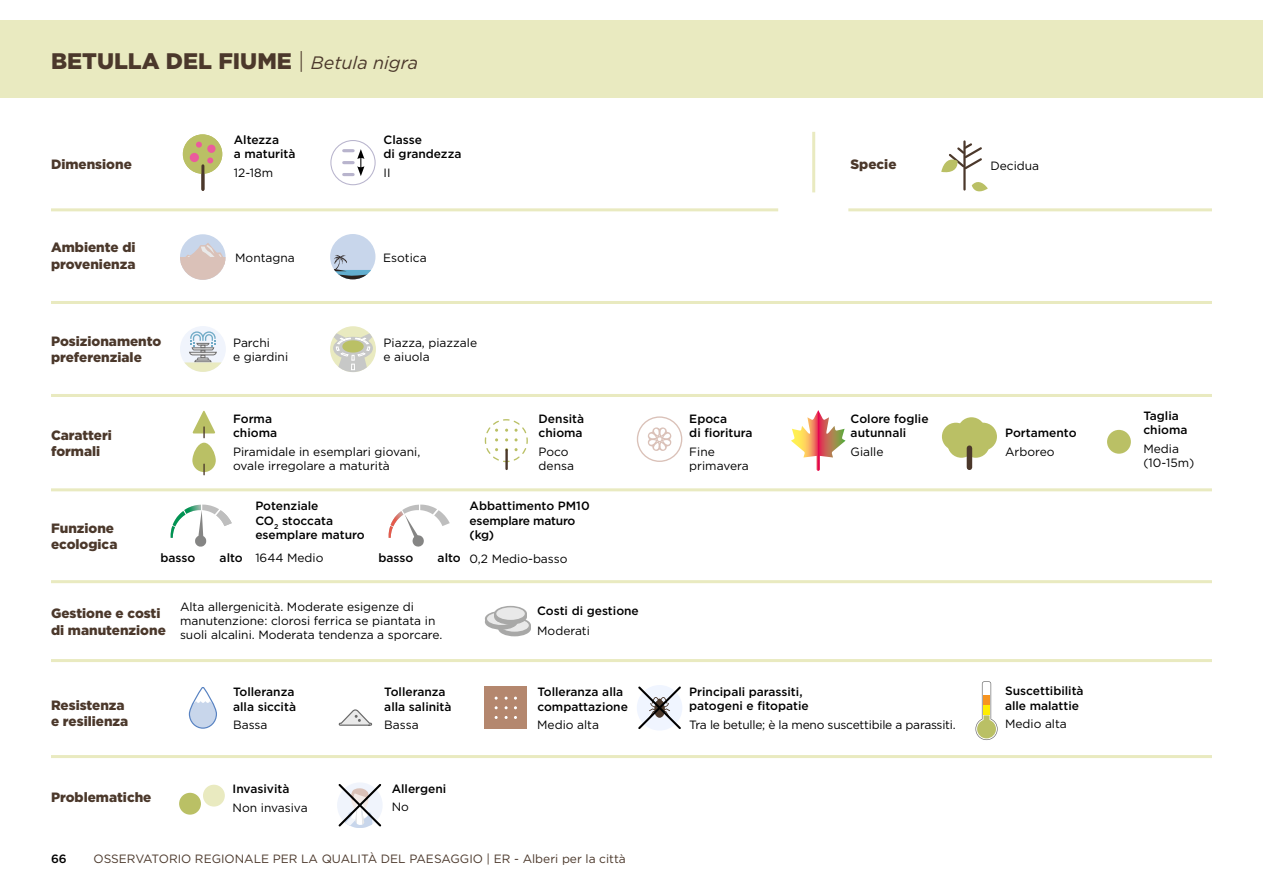
<style>
.page{position:relative;width:1263px;height:893px;background:#fff}
.page>*{position:absolute;margin:0;border:0;box-sizing:border-box;transform-origin:0 0}
.t1{font:900 22.5px "Gotham";color:#4b382b}
.t2{font:900 13.5px/16.2px "Gotham";color:#4b382b}
.t3{font:12px/14.4px "Gotham";color:#000}
.t4{font:500 12px/14.4px "Gotham";color:#000}
.t5{font:12px "Gotham";color:#4b382b}
.t6{font:12px "Gotham";letter-spacing:-.02em;color:#000}
.t7{font:500 12px/14.4px "Gotham";letter-spacing:-.02em;color:#000}
.s1{font-weight:300}
.s2{font-weight:400;font-style:italic;font-size:18px}
.s3{font-weight:500}
</style>
<div class="page">
<div style="left:0;top:20px;width:1263px;height:77px;background:#e9eac0"></div>
<hr style="left:848px;top:208px;width:364px;height:3px;background:#e9eac0">
<hr style="left:812px;top:132px;width:3px;height:60px;background:#e9eac0">
<hr style="left:51px;top:301px;width:1161px;height:3px;background:#e9eac0">
<hr style="left:51px;top:394px;width:1161px;height:3px;background:#e9eac0">
<hr style="left:51px;top:488px;width:1161px;height:3px;background:#e9eac0">
<hr style="left:51px;top:580px;width:1161px;height:3px;background:#e9eac0">
<hr style="left:51px;top:659px;width:1161px;height:3px;background:#e9eac0">
<hr style="left:51px;top:755px;width:1161px;height:3px;background:#e9eac0">
<hr style="left:51px;top:208px;width:727px;height:3px;background:#e9eac0">
<div style="left:183px;top:134px;width:39px;height:40px;background:#bac065;border-radius:50%"></div>
<hr style="left:201px;top:166px;width:3px;height:23px;background:#4b382b">
<div style="left:190px;top:153px;width:9px;height:9px;background:#eb5b9c;border-radius:50%"></div>
<div style="left:207px;top:145px;width:9px;height:8px;background:#eb5b9c;border-radius:50%"></div>
<svg style="left:207px;top:157px;width:6px;height:6px"></svg>
<svg style="left:196px;top:142px;width:6px;height:6px"></svg>
<div style="left:330px;top:140px;width:46px;height:45px;border:1px solid #b8b4cd;border-radius:50%"></div>
<svg style="left:344px;top:149px;width:20px;height:27px"></svg>
<div style="left:330px;top:234px;width:45px;height:45px;background:#c8d6eb;border-radius:50%"></div>
<svg style="left:330px;top:255px;width:45px;height:24px"></svg>
<div style="left:180px;top:326px;width:46px;height:46px;background:#f0f4fc;border-radius:50%"></div>
<svg style="left:184px;top:331px;width:38px;height:41px"></svg>
<div style="left:330px;top:326px;width:46px;height:46px;background:#e9eac0;border-radius:50%"></div>
<svg style="left:333px;top:327px;width:40px;height:45px"></svg>
<svg style="left:192px;top:410px;width:23px;height:28px"></svg>
<div style="left:192px;top:443px;width:24px;height:29px;background:#bac065;border-radius:12px"></div>
<svg style="left:203px;top:464px;width:2px;height:11px"></svg>
<svg style="left:484px;top:419px;width:44px;height:44px"></svg>
<hr style="left:505px;top:450px;width:3px;height:19px;background:#4b382b">
<div style="left:637px;top:416px;width:45px;height:46px;border:1px solid #dac1b8;border-radius:50%"></div>
<svg style="left:648px;top:427px;width:23px;height:24px"></svg>
<svg style="left:791px;top:410px;width:54px;height:61px"></svg>
<div style="left:942px;top:423px;width:28px;height:27px;background:#bac065;border-radius:50%"></div>
<div style="left:958px;top:417px;width:27px;height:28px;background:#bac065;border-radius:50%"></div>
<div style="left:969px;top:423px;width:28px;height:27px;background:#bac065;border-radius:50%"></div>
<div style="left:962px;top:430px;width:28px;height:28px;background:#bac065;border-radius:50%"></div>
<div style="left:947px;top:430px;width:28px;height:28px;background:#bac065;border-radius:50%"></div>
<div style="left:967px;top:448px;width:5px;height:19px;background:#4b382b"></div>
<hr style="left:963px;top:141px;width:3px;height:49px;background:#4b382b">
<svg style="left:941px;top:141px;width:41px;height:32px"></svg>
<svg style="left:972px;top:182px;width:16px;height:10px"></svg>
<div style="left:1107px;top:430px;width:24px;height:24px;background:#bac065;border-radius:50%"></div>
<div style="left:498px;top:621px;width:33px;height:15px;background:#a8a8a7;border-radius:50%"></div>
<div style="left:498px;top:618px;width:33px;height:15px;background:#a8a8a7;border-radius:50%"></div>
<div style="left:500px;top:619px;width:29px;height:13px;background:#e9e9e9;border-radius:50%"></div>
<div style="left:485px;top:614px;width:33px;height:16px;background:#a8a8a7;border-radius:50%"></div>
<svg style="left:485px;top:611px;width:33px;height:15px"></svg>
<div style="left:487px;top:612px;width:29px;height:13px;background:#e9e9e9;border-radius:50%"></div>
<div style="left:494px;top:609px;width:33px;height:16px;background:#a8a8a7;border-radius:50%"></div>
<div style="left:494px;top:606px;width:33px;height:15px;background:#a8a8a7;border-radius:50%"></div>
<div style="left:496px;top:607px;width:29px;height:13px;background:#e9e9e9;border-radius:50%"></div>
<svg style="left:188px;top:687px;width:29px;height:42px"></svg>
<svg style="left:338px;top:709px;width:35px;height:17px"></svg>
<div style="left:485px;top:686px;width:42px;height:43px;background:#b4876e"></div>
<svg style="left:975px;top:681px;width:23px;height:59px"></svg>
<svg style="left:637px;top:685px;width:45px;height:45px"></svg>
<div style="left:179px;top:793px;width:22px;height:22px;background:#bac065;border-radius:50%"></div>
<div style="left:203px;top:785px;width:22px;height:21px;background:#e9eac0;border-radius:50%"></div>
<svg style="left:337px;top:783px;width:45px;height:45px"></svg>
<div style="left:180px;top:234px;width:46px;height:46px;background:#c8d6eb;border-radius:50%"></div>
<svg style="left:180px;top:243px;width:46px;height:14px"></svg>
<svg style="left:180px;top:257px;width:46px;height:23px"></svg>
<svg style="left:171px;top:505px;width:61px;height:42px"></svg>
<svg style="left:389px;top:505px;width:61px;height:42px"></svg>
<h1 class="t1" style="left:51px;top:46px;width:369px">BETULLA DEL FIUME <span class="s1">|</span> <span class="s2">Betula nigra</span></h1>
<p class="t4" style="left:234px;top:132px;width:63px">Altezza<br>a maturità</p>
<p class="t4" style="left:384px;top:132px;width:79px">Classe<br>di grandezza</p>
<p class="t3" style="left:384px;top:165px;width:8px">II</p>
<p class="t2" style="left:51px;top:155px;width:82px">Dimensione</p>
<p class="t2" style="left:850px;top:155px;width:48px">Specie</p>
<p class="t3" style="left:234px;top:165px;width:41px">12-18m</p>
<p class="t2" style="left:51px;top:239px;width:86px">Ambiente di provenienza</p>
<p class="t2" style="left:51px;top:333px;width:112px">Posizionamento preferenziale</p>
<p class="t2" style="left:51px;top:427px;width:62px">Caratteri formali</p>
<p class="t3" style="left:235px;top:250px;width:61px">Montagna</p>
<p class="t3" style="left:383px;top:250px;width:45px">Esotica</p>
<p class="t3" style="left:233px;top:335px;width:57px">Parchi<br>e giardini</p>
<p class="t3" style="left:384px;top:335px;width:95px">Piazza, piazzale e aiuola</p>
<p class="t4" style="left:233px;top:411px;width:46px">Forma chioma</p>
<p class="t3" style="left:233px;top:444px;width:189px">Piramidale in esemplari giovani, ovale irregolare a maturità</p>
<p class="t4" style="left:539px;top:411px;width:47px">Densità chioma</p>
<p class="t3" style="left:539px;top:444px;width:37px">Poco densa</p>
<p class="t2" style="left:51px;top:520px;width:68px">Funzione ecologica</p>
<p class="t4" style="left:160px;top:550px;width:36px">basso</p>
<p class="t4" style="left:220px;top:550px;width:25px">alto</p>
<p class="t4" style="left:255px;top:499px;width:111px">Potenziale<br>CO<sub>2</sub> stoccata esemplare maturo</p>
<p class="t3" style="left:255px;top:550px;width:70px">1644 Medio</p>
<p class="t7" style="left:470px;top:499px;width:122px">Abbattimento PM10 esemplare maturo (kg)</p>
<p class="t4" style="left:378px;top:550px;width:36px">basso</p>
<p class="t3" style="left:438px;top:551px;width:131px"><span class="s3">alto</span> 0,2 Medio-basso</p>
<p class="t2" style="left:51px;top:605px;width:116px">Gestione e costi di manutenzione</p>
<p class="t3" style="left:180px;top:599px;width:264px">Alta allergenicità. Moderate esigenze di manutenzione: clorosi ferrica se piantata in suoli alcalini. Moderata tendenza a sporcare.</p>
<p class="t4" style="left:537px;top:604px;width:103px">Costi di gestione</p>
<p class="t3" style="left:537px;top:623px;width:54px">Moderati</p>
<p class="t2" style="left:51px;top:697px;width:79px">Resistenza e resilienza</p>
<p class="t4" style="left:233px;top:684px;width:64px">Tolleranza alla siccità</p>
<p class="t3" style="left:233px;top:717px;width:36px">Bassa</p>
<p class="t4" style="left:384px;top:685px;width:69px">Tolleranza alla salinità</p>
<p class="t3" style="left:384px;top:717px;width:36px">Bassa</p>
<p class="t4" style="left:537px;top:684px;width:92px">Tolleranza alla compattazione</p>
<p class="t3" style="left:537px;top:717px;width:63px">Medio alta</p>
<p class="t2" style="left:51px;top:789px;width:102px">Problematiche</p>
<p class="t4" style="left:233px;top:781px;width:58px">Invasività</p>
<p class="t3" style="left:233px;top:800px;width:77px">Non invasiva</p>
<p class="t4" style="left:392px;top:781px;width:56px">Allergeni</p>
<p class="t3" style="left:392px;top:799px;width:19px">No</p>
<p class="t4" style="left:51px;top:851px;width:17px">66</p>
<p class="t5" style="left:94px;top:851px;width:534px">OSSERVATORIO REGIONALE PER LA QUALITÀ DEL PAESAGGIO | ER - Alberi per la città</p>
<p class="t4" style="left:851px;top:411px;width:79px">Colore foglie autunnali</p>
<p class="t4" style="left:689px;top:411px;width:65px">Epoca<br>di fioritura</p>
<p class="t3" style="left:689px;top:444px;width:61px">Fine primavera</p>
<p class="t3" style="left:851px;top:444px;width:34px">Gialle</p>
<p class="t4" style="left:689px;top:684px;width:121px">Principali parassiti, patogeni e fitopatie</p>
<p class="t6" style="left:689px;top:717px;width:268px">Tra le betulle; è la meno suscettibile a parassiti.</p>
<p class="t3" style="left:990px;top:158px;width:50px">Decidua</p>
<p class="t4" style="left:1005px;top:425px;width:73px">Portamento</p>
<p class="t3" style="left:1005px;top:444px;width:51px">Arboreo</p>
<p class="t4" style="left:1005px;top:684px;width:80px">Suscettibilità alle malattie</p>
<p class="t3" style="left:1005px;top:717px;width:63px">Medio alta</p>
<p class="t4" style="left:1143px;top:408px;width:46px">Taglia chioma</p>
<p class="t3" style="left:1143px;top:441px;width:52px">Media (10-15m)</p>
</div>
